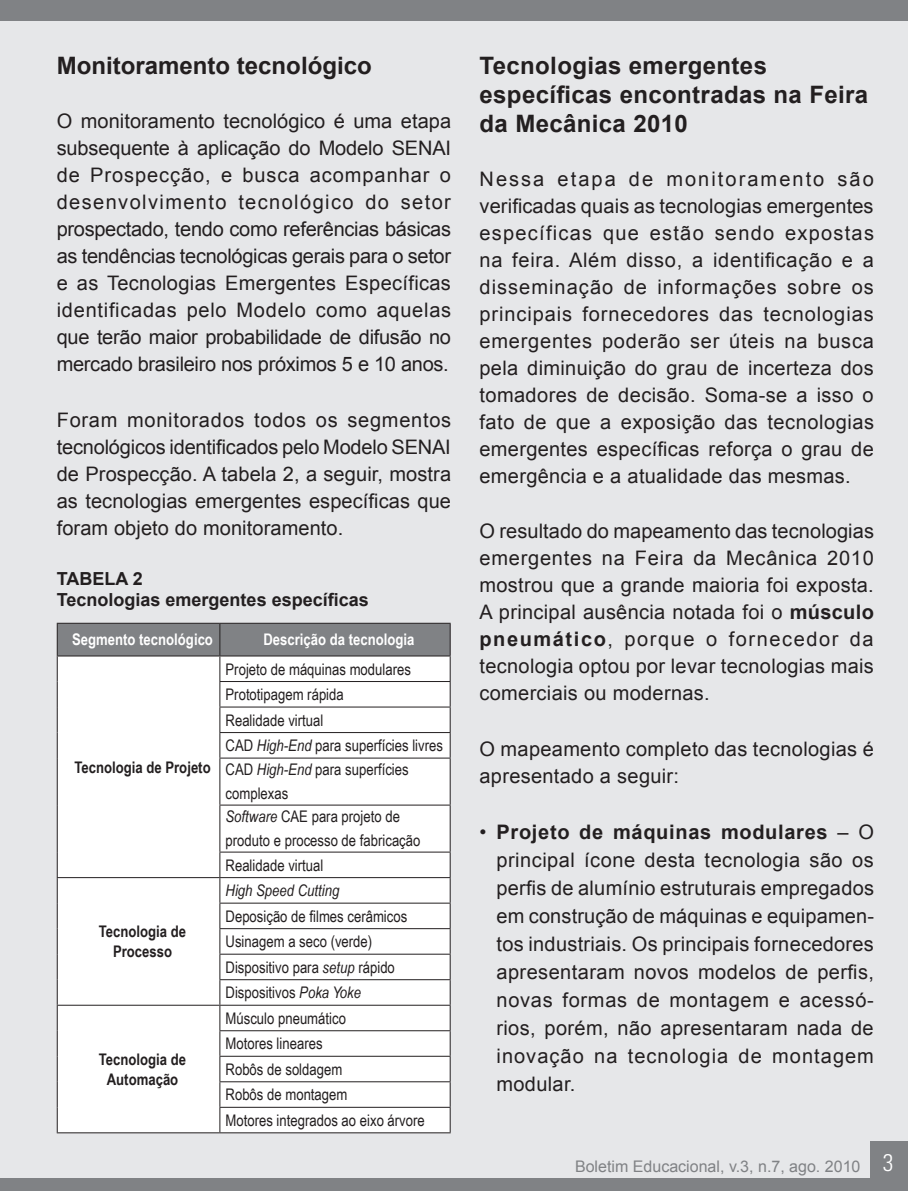
<style>
.page{position:relative;width:908px;height:1191px;background:#fff}
.page>*{position:absolute;margin:0;border:0;box-sizing:border-box;transform-origin:0 0}
.t1{font:700 24px/28.8px "Arial";letter-spacing:.015em;color:#231f20}
.t2{font:20px/27px "Arial";letter-spacing:.015em;color:#231f20;text-align:justify}
.t3{font:700 18px/21.6px "Arial";color:#231f20}
.t4{font:16px/24.6px "Arial Narrow";color:#231f20}
.t5{font:700 16px/20px "Arial Narrow";color:#231f20;text-align:center}
.t6{font:700 16px "Arial Narrow";color:#fff}
.t7{font:16px "Arial";color:#808285}
.t8{font:italic 16px "Arial Narrow";color:#231f20}
.s1{font-style:italic}
.s2{font-weight:700}
.s3{font-family:"Univers";font-weight:300;font-stretch:condensed;font-size:24px;color:#fff}
</style>
<div class="page">
<div style="left:0;top:0;width:907px;height:1191px;background:#e6e7e9"></div>
<div style="left:0;top:0;width:907px;height:21px;background:#808285"></div>
<div style="left:869px;top:1141px;width:38px;height:50px;background:#808285"></div>
<div style="left:0;top:1179px;width:907px;height:12px;background:#808285"></div>
<div style="left:58px;top:758px;width:391px;height:374px;background:#fff"></div>
<svg style="left:57px;top:623px;width:393px;height:135px;background:#dadadb"></svg>
<hr style="left:57px;top:758px;width:1px;height:47px;background:#231f20">
<hr style="left:219px;top:757px;width:231px;height:1px;background:#231f20">
<hr style="left:219px;top:758px;width:1px;height:46px;background:#231f20">
<hr style="left:449px;top:758px;width:1px;height:46px;background:#231f20">
<hr style="left:57px;top:805px;width:1px;height:47px;background:#231f20">
<hr style="left:219px;top:804px;width:231px;height:1px;background:#231f20">
<hr style="left:219px;top:805px;width:1px;height:46px;background:#231f20">
<hr style="left:449px;top:805px;width:1px;height:46px;background:#231f20">
<hr style="left:219px;top:851px;width:231px;height:1px;background:#231f20">
<hr style="left:57px;top:877px;width:163px;height:1px;background:#231f20">
<hr style="left:220px;top:877px;width:230px;height:1px;background:#231f20">
<hr style="left:219px;top:902px;width:231px;height:1px;background:#231f20">
<hr style="left:219px;top:928px;width:231px;height:1px;background:#231f20">
<hr style="left:219px;top:953px;width:231px;height:1px;background:#231f20">
<hr style="left:219px;top:979px;width:231px;height:1px;background:#231f20">
<hr style="left:57px;top:1004px;width:163px;height:1px;background:#231f20">
<hr style="left:220px;top:1004px;width:230px;height:1px;background:#231f20">
<hr style="left:219px;top:1030px;width:231px;height:1px;background:#231f20">
<hr style="left:219px;top:1055px;width:231px;height:1px;background:#231f20">
<hr style="left:219px;top:1081px;width:231px;height:1px;background:#231f20">
<svg style="left:57px;top:852px;width:1px;height:280px"></svg>
<hr style="left:219px;top:1106px;width:231px;height:1px;background:#231f20">
<svg style="left:219px;top:852px;width:1px;height:280px"></svg>
<svg style="left:449px;top:852px;width:1px;height:280px"></svg>
<hr style="left:57px;top:1132px;width:163px;height:1px;background:#231f20">
<hr style="left:220px;top:1132px;width:230px;height:1px;background:#231f20">
<p class="t1" style="left:57px;top:52px;width:316px">Monitoramento tecnológico</p>
<p class="t2" style="left:57px;top:108px;width:396px">O monitoramento tecnológico é uma etapa subsequente à aplicação do Modelo SENAI de Prospecção, e busca acompanhar o desenvolvimento tecnológico do setor prospectado, tendo como referências básicas as tendências tecnológicas gerais para o setor e as Tecnologias Emergentes Específicas identificadas pelo Modelo como aquelas que terão maior probabilidade de difusão no mercado brasileiro nos próximos 5 e 10 anos.</p>
<p class="t2" style="left:57px;top:406px;width:396px">Foram monitorados todos os segmentos tecnológicos identificados pelo Modelo SENAI de Prospecção. A tabela 2, a seguir, mostra as tecnologias emergentes específicas que foram objeto do monitoramento.</p>
<p class="t3" style="left:57px;top:568px;width:313px">TABELA 2<br>Tecnologias emergentes específicas</p>
<p class="t6" style="left:72px;top:627px;width:142px">Segmento tecnológico</p>
<p class="t6" style="left:263px;top:627px;width:152px">Descrição da tecnologia</p>
<p class="t5" style="left:74px;top:756px;width:138px">Tecnologia de Projeto</p>
<p class="t5" style="left:99px;top:920px;width:89px">Tecnologia de<br>Processo</p>
<p class="t5" style="left:99px;top:1048px;width:89px">Tecnologia de<br>Automação</p>
<p class="t4" style="left:225px;top:656px;width:219px">Projeto de máquinas modulares<br>Prototipagem rápida<br>Realidade virtual<br>CAD <span class="s1">High-End</span> para superfícies livres<br>CAD <span class="s1">High-End</span> para superfícies complexas<br><span class="s1">Software</span> CAE para projeto de produto e processo de fabricação<br>Realidade virtual</p>
<p class="t8" style="left:225px;top:879px;width:115px">High Speed Cutting</p>
<p class="t4" style="left:225px;top:902px;width:183px;line-height:25.6px">Deposição de filmes cerâmicos<br>Usinagem a seco (verde)<br>Dispositivo para <span class="s1">setup</span> rápido<br>Dispositivos <span class="s1">Poka Yoke</span></p>
<p class="t4" style="left:225px;top:1004px;width:201px;line-height:25.6px">Músculo pneumático<br>Motores lineares<br>Robôs de soldagem<br>Robôs de montagem<br>Motores integrados ao eixo árvore</p>
<p class="t1" style="left:479px;top:52px;width:390px">Tecnologias emergentes específicas encontradas na Feira da Mecânica 2010</p>
<p class="t2" style="left:479px;top:165px;width:396px">Nessa etapa de monitoramento são verificadas quais as tecnologias emergentes específicas que estão sendo expostas na feira. Além disso, a identificação e a disseminação de informações sobre os principais fornecedores das tecnologias emergentes poderão ser úteis na busca pela diminuição do grau de incerteza dos tomadores de decisão. Soma-se a isso o fato de que a exposição das tecnologias emergentes específicas reforça o grau de emergência e a atualidade das mesmas.</p>
<p class="t2" style="left:479px;top:518px;width:396px">O resultado do mapeamento das tecnologias emergentes na Feira da Mecânica 2010 mostrou que a grande maioria foi exposta.<br>A principal ausência notada foi o <span class="s2">músculo pneumático</span>, porque o fornecedor da tecnologia optou por levar tecnologias mais comerciais ou modernas.</p>
<p class="t2" style="left:479px;top:735px;width:395px">O mapeamento completo das tecnologias é apresentado a seguir:</p>
<p class="t2" style="left:496px;top:818px;width:379px;line-height:28px;text-indent:-17px">• <span class="s2">Projeto de máquinas modulares</span> – O principal ícone desta tecnologia são os perfis de alumínio estruturais empregados em construção de máquinas e equipamen&shy;tos industriais. Os principais fornecedores apresentaram novos modelos de perfis, novas formas de montagem e acessó&shy;rios, porém, não apresentaram nada de inovação na tecnologia de montagem modular.</p>
<p class="t7" style="left:574px;top:1156px;width:320px">Boletim Educacional, v.3, n.7, ago. 2010 <span class="s3">3</span></p>
</div>
